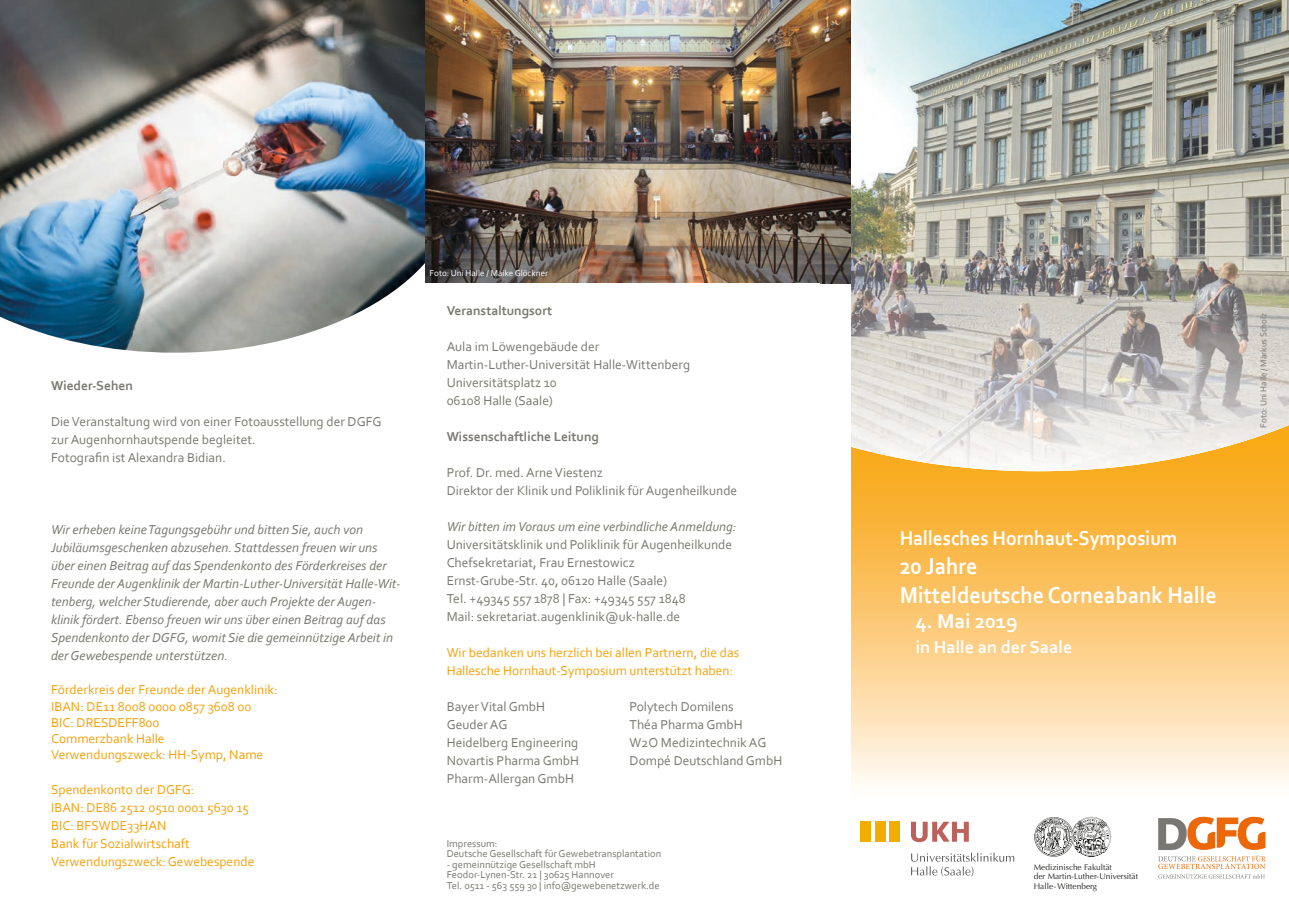
<style>
.page{position:relative;width:1289px;height:919px;background:#fff}
.page>*{position:absolute;margin:0;border:0;box-sizing:border-box;transform-origin:0 0}
.t1{font:700 24px/28.8px "Corbel";color:#fff;scale:.92 1}
.t2{font:700 21px "Corbel";color:#fff;scale:.92 1}
.t3{font:700 21px "Corbel";color:#fff}
.t4{font:700 18px "Corbel";color:#fff}
.t5{font:13.5px/18px "Corbel";color:#797872}
.t6{font:italic 13.5px/18px "Corbel";color:#797872}
.t7{font:13.5px/18px "Corbel";color:#f6a009}
.t8{font:700 13.5px "Corbel";color:#797872}
.t9{font:10.5px/10.5px "Corbel";color:#797872}
.t10{font:9px "Corbel";color:#fff}
.t11{font:9px "Corbel";color:#797872}
.t12{font:8.4px/9.9px "Optima LT";color:#1d1d1b}
</style>
<div class="page">
<img style="left:0;top:0;width:425px;height:17px">
<svg style="left:851px;top:471px;width:437px;height:313px;background:#fccc7f"></svg>
<img style="left:850px;top:0;width:438px;height:314px">
<img style="left:851px;top:314px;width:437px;height:157px">
<img style="left:0;top:17px;width:425px;height:335px">
<img style="left:425px;top:0;width:425px;height:283px">
<svg style="left:1158px;top:816px;width:107px;height:62px"></svg>
<svg style="left:911px;top:821px;width:57px;height:21px"></svg>
<svg style="left:911px;top:852px;width:103px;height:24px"></svg>
<div style="left:889px;top:821px;width:11px;height:20px;background:#f2ae00"></div>
<div style="left:875px;top:821px;width:10px;height:20px;background:#f2ae00"></div>
<div style="left:860px;top:821px;width:11px;height:20px;background:#f2ae00"></div>
<svg style="left:1034px;top:816px;width:77px;height:40px"></svg>
<p class="t8" style="left:51px;top:377px;width:83px">Wieder-Sehen</p>
<p class="t5" style="left:51px;top:412px;width:332px">Die Veranstaltung wird von einer Fotoausstellung der DGFG zur Augenhornhautspende begleitet.<br>Fotografin ist Alexandra Bidian.</p>
<p class="t6" style="left:51px;top:520px;width:351px">Wir erheben keine Tagungsgebühr und bitten Sie, auch von Jubiläumsgeschenken abzusehen. Stattdessen freuen wir uns über einen Beitrag auf das Spendenkonto des Förderkreises der Freunde der Augenklinik der Martin-Luther-Universität Halle-Wit&shy;tenberg, welcher Studierende, aber auch Projekte der Augen&shy;klinik fördert. Ebenso freuen wir uns über einen Beitrag auf das Spendenkonto der DGFG, womit Sie die gemeinnützige Arbeit in der Gewebespende unterstützen.</p>
<p class="t7" style="left:51px;top:681px;width:228px;line-height:16.2px">Förderkreis der Freunde der Augenklinik:<br>IBAN: DE11 8008 0000 0857 3608 00<br>BIC: DRESDEFF800<br>Commerzbank Halle<br>Verwendungszweck: HH-Symp, Name</p>
<p class="t7" style="left:51px;top:779px;width:205px">Spendenkonto der DGFG:<br>IBAN: DE86 2512 0510 0001 5630 15<br>BIC: BFSWDE33HAN<br>Bank für Sozialwirtschaft<br>Verwendungszweck: Gewebespende</p>
<p class="t10" style="left:429px;top:267px;width:120px">Foto: Uni Halle / Maike Glöckner</p>
<p class="t8" style="left:446px;top:302px;width:107px">Veranstaltungsort</p>
<p class="t5" style="left:446px;top:337px;width:245px">Aula im Löwengebäude der<br>Martin-Luther-Universität Halle-Wittenberg<br>Universitätsplatz 10<br>06108 Halle (Saale)</p>
<p class="t8" style="left:446px;top:428px;width:154px">Wissenschaftliche Leitung</p>
<p class="t5" style="left:446px;top:463px;width:292px">Prof. Dr. med. Arne Viestenz<br>Direktor der Klinik und Poliklinik für Augenheilkunde</p>
<p class="t6" style="left:446px;top:517px;width:291px">Wir bitten im Voraus um eine verbindliche Anmeldung:</p>
<p class="t5" style="left:446px;top:535px;width:287px">Universitätsklinik und Poliklinik für Augenheilkunde Chefsekretariat, Frau Ernestowicz<br>Ernst-Grube-Str. 40, 06120 Halle (Saale)<br>Tel. +49345 557 1878 | Fax: +49345 557 1848<br>Mail: sekretariat.augenklinik@uk-halle.de</p>
<p class="t7" style="left:446px;top:643px;width:294px">Wir bedanken uns herzlich bei allen Partnern, die das<br>Hallesche Hornhaut-Symposium unterstützt haben:</p>
<p class="t5" style="left:446px;top:697px;width:134px">Bayer Vital GmbH<br>Geuder AG<br>Heidelberg Engineering<br>Novartis Pharma GmbH<br>Pharm-Allergan GmbH</p>
<p class="t5" style="left:629px;top:696px;width:154px">Polytech Domilens<br>Théa Pharma GmbH<br>W2O Medizintechnik AG<br>Dompé Deutschland GmbH</p>
<p class="t9" style="left:446px;top:837px;width:216px">Impressum:<br>Deutsche Gesellschaft für Gewebetransplantation</p>
<p class="t9" style="left:446px;top:858px;width:214px">- gemeinnützige Gesellschaft mbH<br>Feodor-Lynen-Str. 21 | 30625 Hannover<br>Tel. 0511 - 563 559 30 | info@gewebenetzwerk.de</p>
<h2 class="t2" style="left:899px;top:525px;width:303px">Hallesches Hornhaut-Symposium</h2>
<h1 class="t1" style="left:899px;top:551px;width:346px">20 Jahre<br>Mitteldeutsche Corneabank Halle</h1>
<h2 class="t3" style="left:915px;top:608px;width:104px">4. Mai 2019</h2>
<h3 class="t4" style="left:915px;top:635px;width:158px">in Halle an der Saale</h3>
<p class="t11" style="left:1257px;top:427px;width:116px;rotate:-90deg">Foto: Uni Halle / Markus Scholz</p>
<p class="t12" style="left:1033px;top:862px;width:106px">Medizinische Fakultät<br>der Martin-Luther-Universität<br>Halle-Wittenberg</p>
</div>
